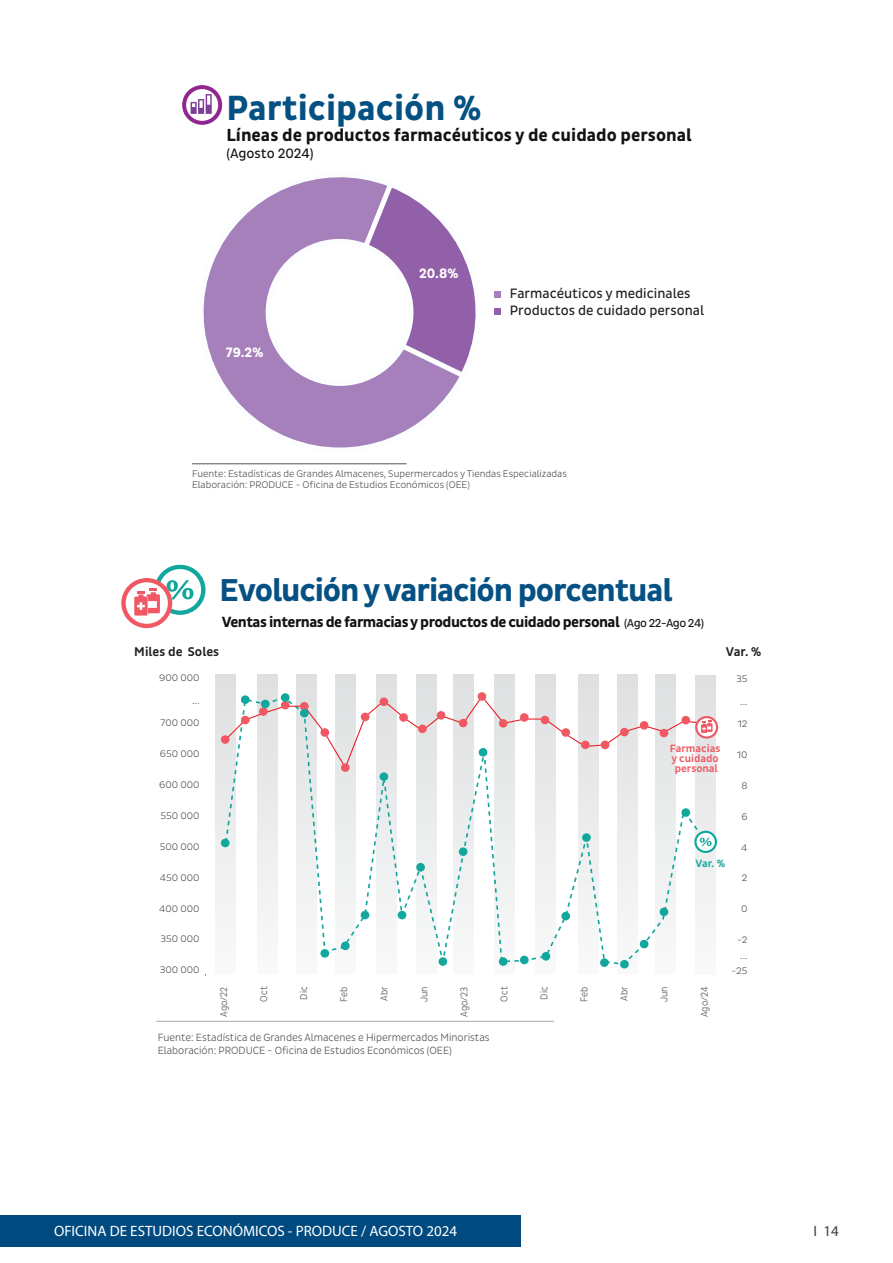
<style>
.page{position:relative;width:893px;height:1263px;background:#fff}
.page>*{position:absolute;margin:0;border:0;box-sizing:border-box;transform-origin:0 0}
.t1{font:700 35.55px "Pluto Sans Cond";color:#055183}
.t2{font:700 32.25px "Pluto Sans Cond";letter-spacing:-.035em;color:#055183}
.t3{font:700 17.85px "Pluto Sans Cond";color:#111416}
.t4{font:700 15px "Pluto Sans Cond";letter-spacing:-.035em;color:#111416}
.t5{font:15px "Myriad Pro";color:#fff}
.t6{font:15px "Myriad Pro";color:#3e3e3f}
.t7{font:13.8px "Pluto Sans Cond";color:#231f20}
.t8{font:13.8px "Pluto Sans Cond";color:#111416}
.t9{font:700 13.8px "Pluto Sans Cond";color:#fff}
.t10{font:500 12.9px "Pluto Sans Cond";letter-spacing:-.005em;color:#231f20}
.t11{font:500 10.8px/9.6px "Pluto Sans Cond";color:#f05964;text-align:center}
.t12{font:500 10.8px "Pluto Sans Cond";color:#12a79d}
.t13{font:300 10.65px/12.8px "Pluto Sans Cond";color:#4f5252}
.t14{font:300 10.05px "Pluto Sans Cond";color:#4f5252;scale:.92 1}
.t15{font:300 9.9px/11.9px "Pluto Sans Cond";color:#4f5252}
.t16{font:300 9.6px/15.5px "Pluto Sans Cond";color:#4f5252;text-align:right;scale:1.08 1}
.s1{font-weight:400;font-size:11.85px}
</style>
<div class="page">
<div style="left:0;top:1215px;width:520px;height:32px;background:#004a7f"></div>
<hr style="left:892px;top:1215px;width:1px;height:32px;background:#004a7f">
<svg style="left:184px;top:87px;width:36px;height:36px"></svg>
<div style="left:182px;top:85px;width:40px;height:40px;border:4px solid #90268f;border-radius:50%"></div>
<svg style="left:191px;top:94px;width:21px;height:20px"></svg>
<svg style="left:192px;top:177px;width:265px;height:288px"></svg>
<svg style="left:359px;top:178px;width:142px;height:204px"></svg>
<svg style="left:215px;top:674px;width:504px;height:255px"></svg>
<svg style="left:224px;top:770px;width:484px;height:199px"></svg>
<div style="left:155px;top:565px;width:50px;height:50px;border:4px solid #12a79d;border-radius:50%"></div>
<svg style="left:167px;top:580px;width:27px;height:19px"></svg>
<svg style="left:124px;top:580px;width:46px;height:46px"></svg>
<div style="left:121px;top:578px;width:51px;height:50px;border:4px solid #f05964;border-radius:50%"></div>
<svg style="left:134px;top:588px;width:26px;height:28px"></svg>
<hr style="left:156px;top:1021px;width:398px;height:1px;background:#a8a9ad">
<div style="left:681px;top:808px;width:9px;height:9px;background:#12a79d;border-radius:50%"></div>
<div style="left:320px;top:949px;width:9px;height:8px;background:#12a79d;border-radius:50%"></div>
<div style="left:380px;top:772px;width:8px;height:9px;background:#12a79d;border-radius:50%"></div>
<div style="left:361px;top:911px;width:8px;height:8px;background:#12a79d;border-radius:50%"></div>
<div style="left:398px;top:911px;width:8px;height:8px;background:#12a79d;border-radius:50%"></div>
<div style="left:416px;top:863px;width:9px;height:8px;background:#12a79d;border-radius:50%"></div>
<div style="left:438px;top:957px;width:9px;height:9px;background:#12a79d;border-radius:50%"></div>
<div style="left:459px;top:847px;width:8px;height:9px;background:#12a79d;border-radius:50%"></div>
<div style="left:542px;top:952px;width:8px;height:8px;background:#12a79d;border-radius:50%"></div>
<div style="left:561px;top:912px;width:9px;height:8px;background:#12a79d;border-radius:50%"></div>
<div style="left:520px;top:956px;width:9px;height:8px;background:#12a79d;border-radius:50%"></div>
<div style="left:582px;top:833px;width:9px;height:9px;background:#12a79d;border-radius:50%"></div>
<div style="left:600px;top:958px;width:9px;height:9px;background:#12a79d;border-radius:50%"></div>
<div style="left:660px;top:907px;width:8px;height:9px;background:#12a79d;border-radius:50%"></div>
<div style="left:640px;top:940px;width:8px;height:8px;background:#12a79d;border-radius:50%"></div>
<div style="left:620px;top:960px;width:9px;height:8px;background:#12a79d;border-radius:50%"></div>
<div style="left:221px;top:839px;width:9px;height:8px;background:#12a79d;border-radius:50%"></div>
<svg style="left:341px;top:763px;width:9px;height:9px"></svg>
<svg style="left:281px;top:693px;width:9px;height:9px"></svg>
<div style="left:341px;top:941px;width:9px;height:9px;background:#12a79d;border-radius:50%"></div>
<svg style="left:696px;top:717px;width:21px;height:20px"></svg>
<div style="left:695px;top:716px;width:23px;height:23px;border:2px solid #f05964;border-radius:50%"></div>
<svg style="left:223px;top:695px;width:489px;height:75px"></svg>
<div style="left:479px;top:748px;width:8px;height:9px;background:#12a79d;border-radius:50%"></div>
<div style="left:478px;top:692px;width:8px;height:9px;background:#f05964;border-radius:50%"></div>
<div style="left:499px;top:719px;width:8px;height:9px;background:#f05964;border-radius:50%"></div>
<div style="left:499px;top:957px;width:8px;height:9px;background:#12a79d;border-radius:50%"></div>
<div style="left:221px;top:735px;width:9px;height:9px;background:#f05964;border-radius:50%"></div>
<svg style="left:695px;top:832px;width:21px;height:20px"></svg>
<div style="left:694px;top:831px;width:23px;height:22px;border:2px solid #12a79d;border-radius:50%"></div>
<svg style="left:700px;top:838px;width:12px;height:8px"></svg>
<p class="t1" style="left:226px;top:87px;width:256px">Participación %</p>
<p class="t3" style="left:226px;top:125px;width:467px">Líneas de productos farmacéuticos y de cuidado personal</p>
<p class="t8" style="left:226px;top:145px;width:89px">(Agosto 2024)</p>
<p class="t9" style="left:226px;top:344px;width:39px">79.2%</p>
<p class="t9" style="left:419px;top:266px;width:41px">20.8%</p>
<p class="t7" style="left:510px;top:285px;width:182px">Farmacéuticos y medicinales</p>
<p class="t7" style="left:510px;top:303px;width:196px">Productos de cuidado personal</p>
<p class="t15" style="left:192px;top:467px;width:376px">Fuente: Estadísticas de Grandes Almacenes, Supermercados y Tiendas Especializadas<br>Elaboración: PRODUCE - Oficina de Estudios Económicos (OEE)</p>
<p class="t2" style="left:220px;top:572px;width:455px">Evolución y variación porcentual</p>
<p class="t4" style="left:222px;top:613px;width:484px">Ventas internas de farmacias y productos de cuidado personal <span class="s1">(Ago 22-Ago 24)</span></p>
<p class="t10" style="left:134px;top:644px;width:86px">Miles de Soles</p>
<p class="t10" style="left:726px;top:644px;width:37px">Var. %</p>
<p class="t16" style="left:159px;top:670px;width:39px">900 000</p>
<p class="t16" style="left:192px;top:693px;width:8px">...</p>
<p class="t16" style="left:160px;top:715px;width:38px">700 000</p>
<p class="t16" style="left:160px;top:746px;width:38px">650 000</p>
<p class="t16" style="left:159px;top:777px;width:39px">600 000</p>
<p class="t16" style="left:160px;top:808px;width:38px">550 000</p>
<p class="t16" style="left:160px;top:839px;width:38px">500 000</p>
<p class="t16" style="left:160px;top:870px;width:38px">450 000</p>
<p class="t16" style="left:159px;top:901px;width:39px">400 000</p>
<p class="t16" style="left:160px;top:931px;width:38px">350 000</p>
<p class="t16" style="left:160px;top:962px;width:38px">300 000</p>
<p class="t16" style="left:736px;top:671px;width:12px">35</p>
<p class="t16" style="left:740px;top:694px;width:8px">...</p>
<p class="t16" style="left:738px;top:716px;width:11px">12</p>
<p class="t16" style="left:737px;top:747px;width:11px">10</p>
<p class="t16" style="left:741px;top:778px;width:7px">8</p>
<p class="t16" style="left:741px;top:809px;width:7px">6</p>
<p class="t16" style="left:741px;top:840px;width:7px">4</p>
<p class="t16" style="left:742px;top:870px;width:7px">2</p>
<p class="t16" style="left:741px;top:901px;width:7px">0</p>
<p class="t16" style="left:732px;top:932px;width:16px">-2 ... -25</p>
<p class="t11" style="left:670px;top:744px;width:52px">Farmacias y cuidado personal</p>
<p class="t12" style="left:695px;top:857px;width:31px">Var. %</p>
<p class="t14" style="left:218px;top:1016px;width:34px;rotate:-90deg">Ago/22</p>
<p class="t14" style="left:258px;top:1001px;width:18px;rotate:-90deg">Oct</p>
<p class="t14" style="left:298px;top:999px;width:16px;rotate:-90deg">Dic</p>
<p class="t14" style="left:338px;top:1002px;width:18px;rotate:-90deg">Feb</p>
<p class="t14" style="left:378px;top:1001px;width:17px;rotate:-90deg">Abr</p>
<p class="t14" style="left:418px;top:1002px;width:19px;rotate:-90deg">Jun</p>
<p class="t14" style="left:458px;top:1016px;width:34px;rotate:-90deg">Ago/23</p>
<p class="t14" style="left:498px;top:1001px;width:18px;rotate:-90deg">Oct</p>
<p class="t14" style="left:538px;top:999px;width:16px;rotate:-90deg">Dic</p>
<p class="t14" style="left:578px;top:1002px;width:18px;rotate:-90deg">Feb</p>
<p class="t14" style="left:618px;top:1001px;width:17px;rotate:-90deg">Abr</p>
<p class="t14" style="left:658px;top:1002px;width:19px;rotate:-90deg">Jun</p>
<p class="t14" style="left:699px;top:1017px;width:35px;rotate:-90deg">Ago/24</p>
<p class="t13" style="left:158px;top:1031px;width:333px">Fuente: Estadística de Grandes Almacenes e Hipermercados Minoristas<br>Elaboración: PRODUCE - Oficina de Estudios Económicos (OEE)</p>
<h3 class="t5" style="left:54px;top:1222px;width:405px">OFICINA DE ESTUDIOS ECONÓMICOS - PRODUCE / AGOSTO 2024</h3>
<h3 class="t6" style="left:814px;top:1222px;width:27px">I 14</h3>
</div>
